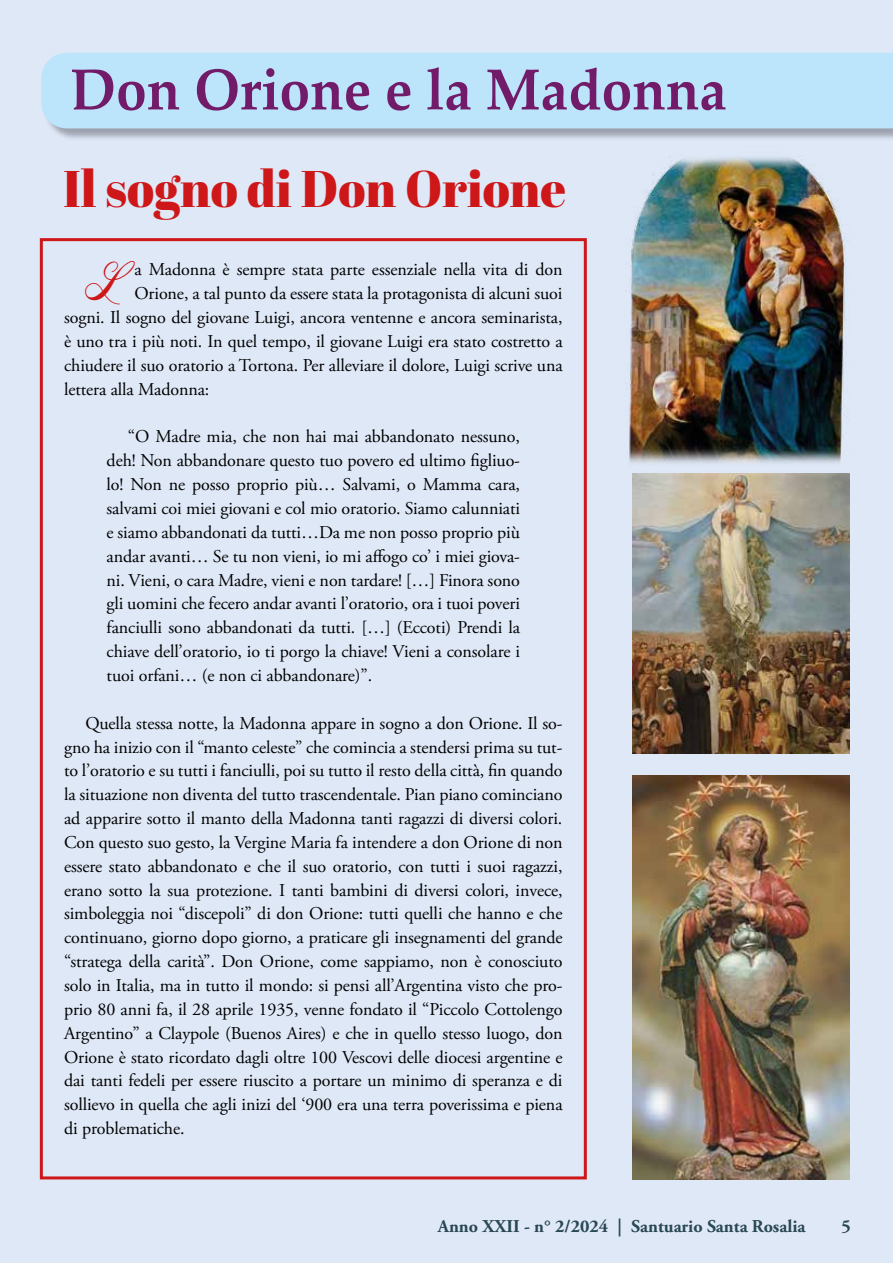
<style>
.page{position:relative;width:893px;height:1263px;background:#dfe8f7}
.page>*{position:absolute;margin:0;border:0;box-sizing:border-box;transform-origin:0 0}
.t1{font:700 58.5px "Palatino";color:#711b69;scale:.94 1}
.t2{font:51.45px "Abril Fatface";color:#cd1719}
.t3{font:48.45px "Acroterion JF";color:#cd1719}
.t4{font:18px/23.9px "Adobe Garamond Pro";letter-spacing:-.005em;color:#000;text-align:justify}
.t5{font:700 18px "Adobe Garamond Pro";color:#294754}
</style>
<div class="page">
<div style="left:43px;top:55px;width:850px;height:87px;background:#000;opacity:.3"></div>
<div style="left:41px;top:53px;width:852px;height:75px;background:#bce4fa"></div>
<div style="left:40px;top:238px;width:547px;height:941px;border:3px solid #cd1719"></div>
<img style="left:625px;top:157px;width:221px;height:308px">
<img style="left:632px;top:473px;width:217px;height:280px">
<img style="left:632px;top:776px;width:217px;height:403px">
<h1 class="t1" style="left:70px;top:40px;width:700px">Don Orione e la Madonna</h1>
<h2 class="t2" style="left:63px;top:152px;width:505px">Il sogno di Don Orione</h2>
<h3 class="t3" style="left:84px;top:252px;width:34px">L</h3>
<p class="t4" style="left:135px;top:258px;width:429px">a Madonna è sempre stata parte essenziale nella vita di don</p>
<p class="t4" style="left:135px;top:282px;width:429px">Orione, a tal punto da essere stata la protagonista di alcuni suoi</p>
<p class="t4" style="left:64px;top:306px;width:500px">sogni. Il sogno del giovane Luigi, ancora ventenne e ancora seminarista,</p>
<p class="t4" style="left:64px;top:330px;width:500px">è uno tra i più noti. In quel tempo, il giovane Luigi era stato costretto a</p>
<p class="t4" style="left:64px;top:354px;width:500px">chiudere il suo oratorio a Tortona. Per alleviare il dolore, Luigi scrive una</p>
<p class="t4" style="left:64px;top:378px;width:147px">lettera alla Madonna:</p>
<p class="t4" style="left:107px;top:425px;width:415px;text-indent:21px">“O Madre mia, che non hai mai abbandonato nessuno, deh! Non abbandonare questo tuo povero ed ultimo figliuo&shy;lo! Non ne posso proprio più… Salvami, o Mamma cara, salvami coi miei giovani e col mio oratorio. Siamo calunniati e siamo abbandonati da tutti…Da me non posso proprio più andar avanti… Se tu non vieni, io mi affogo co’ i miei giova&shy;ni. Vieni, o cara Madre, vieni e non tardare! […] Finora sono gli uomini che fecero andar avanti l’oratorio, ora i tuoi poveri fanciulli sono abbandonati da tutti. […] (Eccoti) Prendi la chiave dell’oratorio, io ti porgo la chiave! Vieni a consolare i tuoi orfani… (e non ci abbandonare)”.</p>
<p class="t4" style="left:64px;top:712px;width:500px;text-indent:21px">Quella stessa notte, la Madonna appare in sogno a don Orione. Il so&shy;gno ha inizio con il “manto celeste” che comincia a stendersi prima su tut&shy;to l’oratorio e su tutti i fanciulli, poi su tutto il resto della città, fin quando la situazione non diventa del tutto trascendentale. Pian piano cominciano ad apparire sotto il manto della Madonna tanti ragazzi di diversi colori.<br>Con questo suo gesto, la Vergine Maria fa intendere a don Orione di non essere stato abbandonato e che il suo oratorio, con tutti i suoi ragazzi, erano sotto la sua protezione. I tanti bambini di diversi colori, invece, simboleggia noi “discepoli” di don Orione: tutti quelli che hanno e che continuano, giorno dopo giorno, a praticare gli insegnamenti del grande “stratega della carità”. Don Orione, come sappiamo, non è conosciuto solo in Italia, ma in tutto il mondo: si pensi all’Argentina visto che pro&shy;prio 80 anni fa, il 28 aprile 1935, venne fondato il “Piccolo Cottolengo Argentino” a Claypole (Buenos Aires) e che in quello stesso luogo, don Orione è stato ricordato dagli oltre 100 Vescovi delle diocesi argentine e dai tanti fedeli per essere riuscito a portare un minimo di speranza e di sollievo in quella che agli inizi del ‘900 era una terra poverissima e piena di problematiche.</p>
<p class="t5" style="left:438px;top:1215px;width:369px">Anno XXII - n° 2/2024 | Santuario Santa Rosalia</p>
<p class="t5" style="left:841px;top:1215px;width:11px">5</p>
</div>
